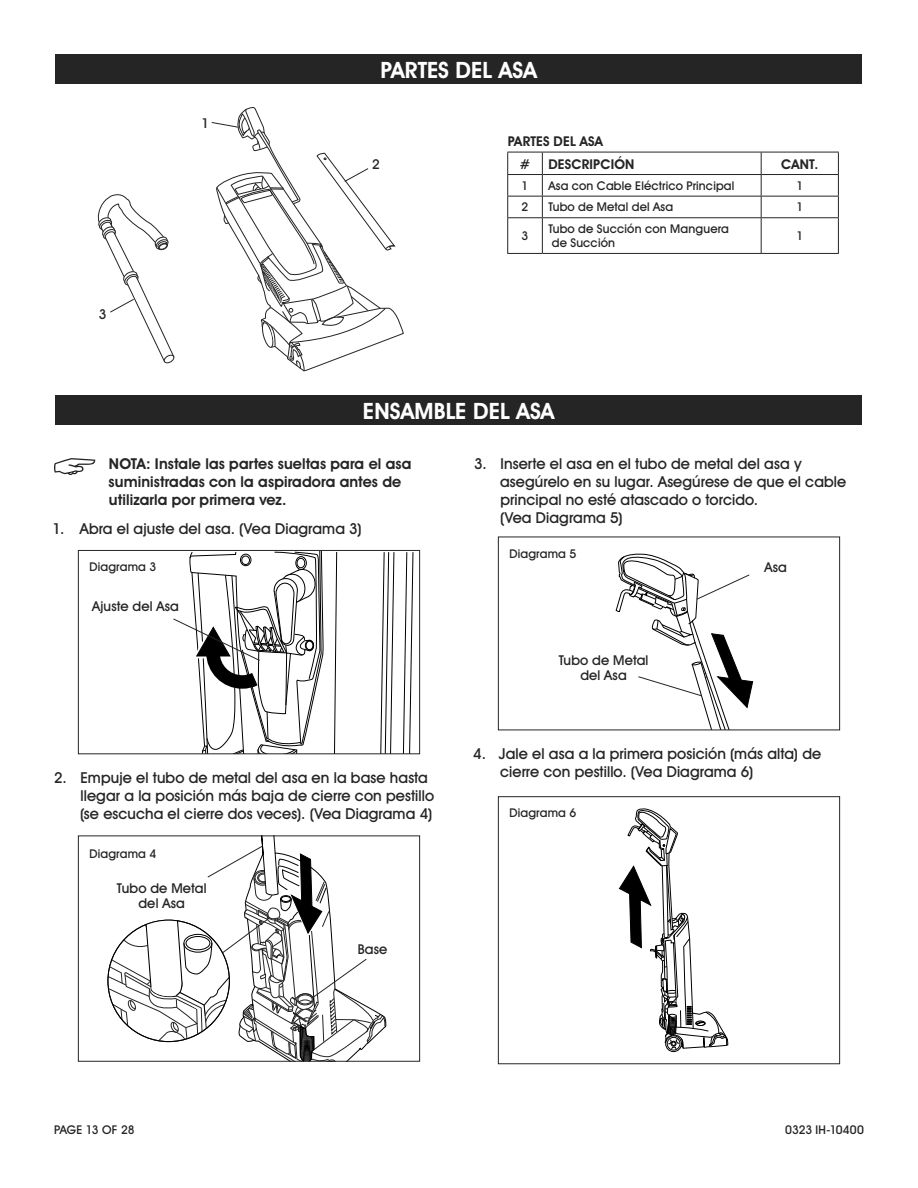
<style>
.page{position:relative;width:918px;height:1188px;background:#fff}
.page>*{position:absolute;margin:0;border:0;box-sizing:border-box;transform-origin:0 0}
.t1{font:700 22.5px "Uline Two Knine";letter-spacing:.005em;color:#fff}
.t2{font:15px/18px "Uline Two Knine";letter-spacing:.005em;color:#252525}
.t3{font:700 15px/18px "Uline Two Knine";letter-spacing:.005em;color:#252525}
.t4{font:13.5px/15px "Uline Two Knine";letter-spacing:.01em;color:#252525;text-align:center}
.t5{font:700 13.5px/22.5px "Uline Two Knine";letter-spacing:.015em;color:#252525}
.t6{font:12px/14.4px "Uline Two Knine";letter-spacing:.015em;color:#252525}
.t7{font:12px "Uline Two Knine";letter-spacing:-.01em;color:#252525}
</style>
<div class="page">
<div style="left:56px;top:54px;width:806px;height:29px;background:#252525"></div>
<div style="left:56px;top:395px;width:806px;height:30px;background:#252525"></div>
<svg style="left:334px;top:552px;width:3px;height:200px"></svg>
<svg style="left:380px;top:552px;width:15px;height:200px"></svg>
<svg style="left:403px;top:552px;width:11px;height:200px"></svg>
<div style="left:78px;top:550px;width:342px;height:204px;border:1px solid #252525"></div>
<svg style="left:107px;top:836px;width:279px;height:225px"></svg>
<div style="left:498px;top:537px;width:342px;height:193px;border:1px solid #252525"></div>
<svg style="left:616px;top:553px;width:137px;height:177px"></svg>
<svg style="left:619px;top:808px;width:109px;height:245px"></svg>
<div style="left:498px;top:796px;width:342px;height:268px;border:1px solid #252525"></div>
<svg style="left:54px;top:458px;width:41px;height:17px"></svg>
<hr style="left:507px;top:152px;width:35px;height:1px;background:#252525">
<hr style="left:542px;top:152px;width:219px;height:1px;background:#252525">
<hr style="left:761px;top:152px;width:78px;height:1px;background:#252525">
<hr style="left:507px;top:196px;width:35px;height:1px;background:#252525">
<svg style="left:507px;top:152px;width:1px;height:65px"></svg>
<hr style="left:542px;top:196px;width:219px;height:1px;background:#252525">
<svg style="left:542px;top:152px;width:1px;height:65px"></svg>
<hr style="left:761px;top:196px;width:78px;height:1px;background:#252525">
<svg style="left:761px;top:152px;width:1px;height:65px"></svg>
<svg style="left:838px;top:152px;width:1px;height:65px"></svg>
<hr style="left:507px;top:217px;width:35px;height:1px;background:#252525">
<hr style="left:507px;top:218px;width:1px;height:35px;background:#252525">
<hr style="left:542px;top:217px;width:219px;height:1px;background:#252525">
<hr style="left:542px;top:218px;width:1px;height:35px;background:#252525">
<hr style="left:761px;top:217px;width:78px;height:1px;background:#252525">
<hr style="left:761px;top:218px;width:1px;height:35px;background:#252525">
<hr style="left:838px;top:218px;width:1px;height:35px;background:#252525">
<hr style="left:507px;top:253px;width:35px;height:1px;background:#252525">
<hr style="left:542px;top:253px;width:219px;height:1px;background:#252525">
<hr style="left:761px;top:253px;width:78px;height:1px;background:#252525">
<hr style="left:507px;top:174px;width:35px;height:1px;background:#252525">
<hr style="left:542px;top:174px;width:219px;height:1px;background:#252525">
<hr style="left:761px;top:174px;width:78px;height:1px;background:#252525">
<svg style="left:97px;top:194px;width:78px;height:170px"></svg>
<svg style="left:211px;top:107px;width:193px;height:265px"></svg>
<svg style="left:173px;top:550px;width:151px;height:205px"></svg>
<p class="t4" style="left:99px;top:307px;width:9px">3</p>
<p class="t4" style="left:201px;top:115px;width:9px">1</p>
<h1 class="t1" style="left:380px;top:56px;width:158px">PARTES DEL ASA</h1>
<p class="t4" style="left:372px;top:157px;width:9px">2</p>
<p class="t5" style="left:520px;top:130px;width:85px;text-indent:-12px">PARTES DEL ASA #</p>
<p class="t5" style="left:548px;top:152px;width:88px">DESCRIPCIÓN</p>
<p class="t5" style="left:781px;top:152px;width:39px">CANT.</p>
<p class="t6" style="left:522px;top:178px;width:8px">1</p>
<p class="t6" style="left:548px;top:178px;width:188px">Asa con Cable Eléctrico Principal</p>
<p class="t6" style="left:796px;top:178px;width:8px">1</p>
<p class="t6" style="left:522px;top:200px;width:8px">2</p>
<p class="t6" style="left:548px;top:200px;width:126px">Tubo de Metal del Asa</p>
<p class="t6" style="left:796px;top:200px;width:8px">1</p>
<p class="t6" style="left:522px;top:229px;width:8px">3</p>
<p class="t6" style="left:548px;top:221px;width:182px">Tubo de Succión con Manguera de Succión</p>
<p class="t6" style="left:796px;top:229px;width:8px">1</p>
<h1 class="t1" style="left:363px;top:397px;width:193px">ENSAMBLE DEL ASA</h1>
<p class="t3" style="left:109px;top:454px;width:304px">NOTA: Instale las partes sueltas para el asa suministradas con la aspiradora antes de utilizarla por primera vez.</p>
<p class="t2" style="left:53px;top:519px;width:311px">1. Abra el ajuste del asa. (Vea Diagrama 3)</p>
<p class="t6" style="left:89px;top:560px;width:68px">Diagrama 3</p>
<p class="t2" style="left:500px;top:454px;width:348px;text-indent:-26px">3. Inserte el asa en el tubo de metal del asa y asegúrelo en su lugar. Asegúrese de que el cable principal no esté atascado o torcido.<br>(Vea Diagrama 5)</p>
<p class="t6" style="left:509px;top:546px;width:68px">Diagrama 5</p>
<p class="t4" style="left:764px;top:559px;width:24px">Asa</p>
<p class="t4" style="left:92px;top:599px;width:88px">Ajuste del Asa</p>
<p class="t2" style="left:80px;top:768px;width:356px;text-indent:-26px">2. Empuje el tubo de metal del asa en la base hasta llegar a la posición más baja de cierre con pestillo (se escucha el cierre dos veces). (Vea Diagrama 4)</p>
<p class="t6" style="left:89px;top:846px;width:68px">Diagrama 4</p>
<p class="t4" style="left:117px;top:880px;width:91px">Tubo de Metal del Asa</p>
<p class="t4" style="left:358px;top:942px;width:31px">Base</p>
<p class="t4" style="left:559px;top:653px;width:91px">Tubo de Metal del Asa</p>
<p class="t2" style="left:500px;top:745px;width:323px;text-indent:-27px">4. Jale el asa a la primera posición (más alta) de cierre con pestillo. (Vea Diagrama 6)</p>
<p class="t6" style="left:509px;top:806px;width:68px">Diagrama 6</p>
<p class="t7" style="left:54px;top:1122px;width:82px">PAGE 13 OF 28</p>
<p class="t6" style="left:785px;top:1122px;width:80px">0323 IH-10400</p>
</div>
